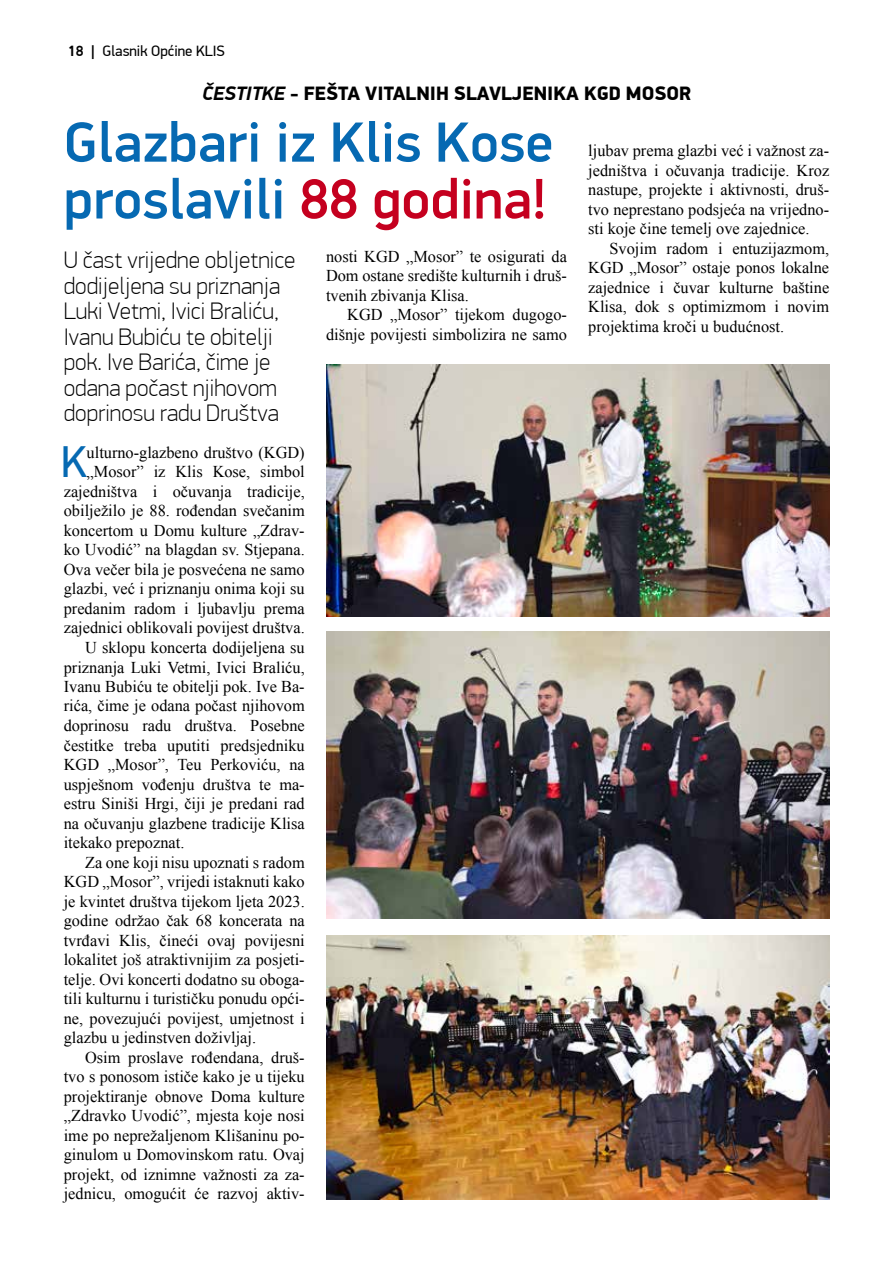
<style>
.page{position:relative;width:893px;height:1263px;background:#fff}
.page>*{position:absolute;margin:0;border:0;box-sizing:border-box;transform-origin:0 0}
.t1{font:500 56.85px/56.8px "PF Din Display Pro";color:#0669b2}
.t2{font:44.85px "PF Din Display Pro";color:#0669b2}
.t3{font:100 24px/25.5px "PF Din Display Pro";color:#000}
.t4{font:900 19.5px "PF Din Display Pro";color:#000}
.t5{font:16.5px/19.5px "Times New Roman";color:#000;text-align:justify}
.t6{font:15px "PF Din Display Pro";color:#000}
.s1{font-weight:700}
.s2{font-weight:700;font-style:italic}
.s3{color:#c5001f}
</style>
<div class="page">
<img style="left:326px;top:935px;width:503px;height:264px">
<img style="left:326px;top:364px;width:503px;height:253px">
<img style="left:326px;top:631px;width:503px;height:287px">
<p class="t6" style="left:68px;top:42px;width:159px"><span class="s1">18 |</span> Glasnik Općine KLIS</p>
<p class="t4" style="left:202px;top:81px;width:490px"><span class="s2">ČESTITKE</span> - FEŠTA VITALNIH SLAVLJENIKA KGD MOSOR</p>
<h1 class="t1" style="left:64px;top:115px;width:491px">Glazbari iz Klis Kose proslavili <span class="s3">88 godina!</span></h1>
<h3 class="t3" style="left:64px;top:247px;width:233px">U čast vrijedne obljetnice dodijeljena su priznanja<br>Luki Vetmi, Ivici Braliću,<br>Ivanu Bubiću te obitelji pok. Ive Barića, čime je odana počast njihovom doprinosu radu Društva</h3>
<p class="t5" style="left:326px;top:246px;width:242px">nosti KGD „Mosor” te osigurati da Dom ostane središte kulturnih i druš&shy;tvenih zbivanja Klisa.</p>
<p class="t5" style="left:588px;top:140px;width:242px">ljubav prema glazbi već i važnost za&shy;jedništva i očuvanja tradicije. Kroz nastupe, projekte i aktivnosti, druš&shy;tvo neprestano podsjeća na vrijedno&shy;sti koje čine temelj ove zajednice.</p>
<p class="t5" style="left:588px;top:238px;width:242px;text-indent:21px">Svojim radom i entuzijazmom, KGD „Mosor” ostaje ponos lokalne zajednice i čuvar kulturne baštine Klisa, dok s optimizmom i novim projektima kroči u budućnost.</p>
<p class="t5" style="left:326px;top:304px;width:242px;text-align:right">KGD „Mosor” tijekom dugogo&shy;dišnje povijesti simbolizira ne samo</p>
<h2 class="t2" style="left:61px;top:436px;width:27px">K</h2>
<p class="t5" style="left:87px;top:442px;width:220px">ulturno-glazbeno društvo (KGD)</p>
<p class="t5" style="left:87px;top:462px;width:220px">„Mosor” iz Klis Kose, simbol</p>
<p class="t5" style="left:64px;top:481px;width:242px">zajedništva i očuvanja tradicije,</p>
<p class="t5" style="left:64px;top:501px;width:242px">obilježilo je 88. rođendan svečanim</p>
<p class="t5" style="left:64px;top:520px;width:242px">koncertom u Domu kulture „Zdrav-</p>
<p class="t5" style="left:64px;top:540px;width:242px">ko Uvodić” na blagdan sv. Stjepana.</p>
<p class="t5" style="left:64px;top:559px;width:242px">Ova večer bila je posvećena ne samo</p>
<p class="t5" style="left:64px;top:579px;width:242px">glazbi, već i priznanju onima koji su</p>
<p class="t5" style="left:64px;top:598px;width:242px">predanim radom i ljubavlju prema</p>
<p class="t5" style="left:64px;top:618px;width:242px">zajednici oblikovali povijest društva.</p>
<p class="t5" style="left:85px;top:637px;width:221px">U sklopu koncerta dodijeljena su</p>
<p class="t5" style="left:64px;top:657px;width:242px">priznanja Luki Vetmi, Ivici Braliću,</p>
<p class="t5" style="left:64px;top:676px;width:242px">Ivanu Bubiću te obitelji pok. Ive Ba-</p>
<p class="t5" style="left:64px;top:696px;width:242px">rića, čime je odana počast njihovom</p>
<p class="t5" style="left:64px;top:715px;width:242px">doprinosu radu društva. Posebne</p>
<p class="t5" style="left:64px;top:735px;width:242px">čestitke treba uputiti predsjedniku</p>
<p class="t5" style="left:64px;top:754px;width:242px">KGD „Mosor”, Teu Perkoviću, na</p>
<p class="t5" style="left:64px;top:774px;width:242px">uspješnom vođenju društva te ma-</p>
<p class="t5" style="left:64px;top:793px;width:242px">estru Siniši Hrgi, čiji je predani rad</p>
<p class="t5" style="left:64px;top:813px;width:242px">na očuvanju glazbene tradicije Klisa</p>
<p class="t5" style="left:64px;top:832px;width:122px">itekako prepoznat.</p>
<p class="t5" style="left:85px;top:852px;width:221px">Za one koji nisu upoznati s radom</p>
<p class="t5" style="left:64px;top:871px;width:242px">KGD „Mosor”, vrijedi istaknuti kako</p>
<p class="t5" style="left:64px;top:891px;width:242px">je kvintet društva tijekom ljeta 2023.</p>
<p class="t5" style="left:64px;top:910px;width:242px">godine održao čak 68 koncerata na</p>
<p class="t5" style="left:64px;top:930px;width:242px">tvrđavi Klis, čineći ovaj povijesni</p>
<p class="t5" style="left:64px;top:949px;width:242px">lokalitet još atraktivnijim za posjeti-</p>
<p class="t5" style="left:64px;top:969px;width:242px">telje. Ovi koncerti dodatno su oboga-</p>
<p class="t5" style="left:64px;top:988px;width:242px">tili kulturnu i turističku ponudu opći-</p>
<p class="t5" style="left:64px;top:1008px;width:242px">ne, povezujući povijest, umjetnost i</p>
<p class="t5" style="left:64px;top:1027px;width:194px">glazbu u jedinstven doživljaj.</p>
<p class="t5" style="left:85px;top:1047px;width:221px">Osim proslave rođendana, druš-</p>
<p class="t5" style="left:64px;top:1066px;width:242px">tvo s ponosom ističe kako je u tijeku</p>
<p class="t5" style="left:64px;top:1086px;width:242px">projektiranje obnove Doma kulture</p>
<p class="t5" style="left:64px;top:1105px;width:242px">„Zdravko Uvodić”, mjesta koje nosi</p>
<p class="t5" style="left:64px;top:1125px;width:242px">ime po neprežaljenom Klišaninu po-</p>
<p class="t5" style="left:64px;top:1144px;width:242px">ginulom u Domovinskom ratu. Ovaj</p>
<p class="t5" style="left:64px;top:1164px;width:242px">projekt, od iznimne važnosti za za-</p>
<p class="t5" style="left:64px;top:1183px;width:242px">jednicu, omogućit će razvoj aktiv-</p>
</div>
